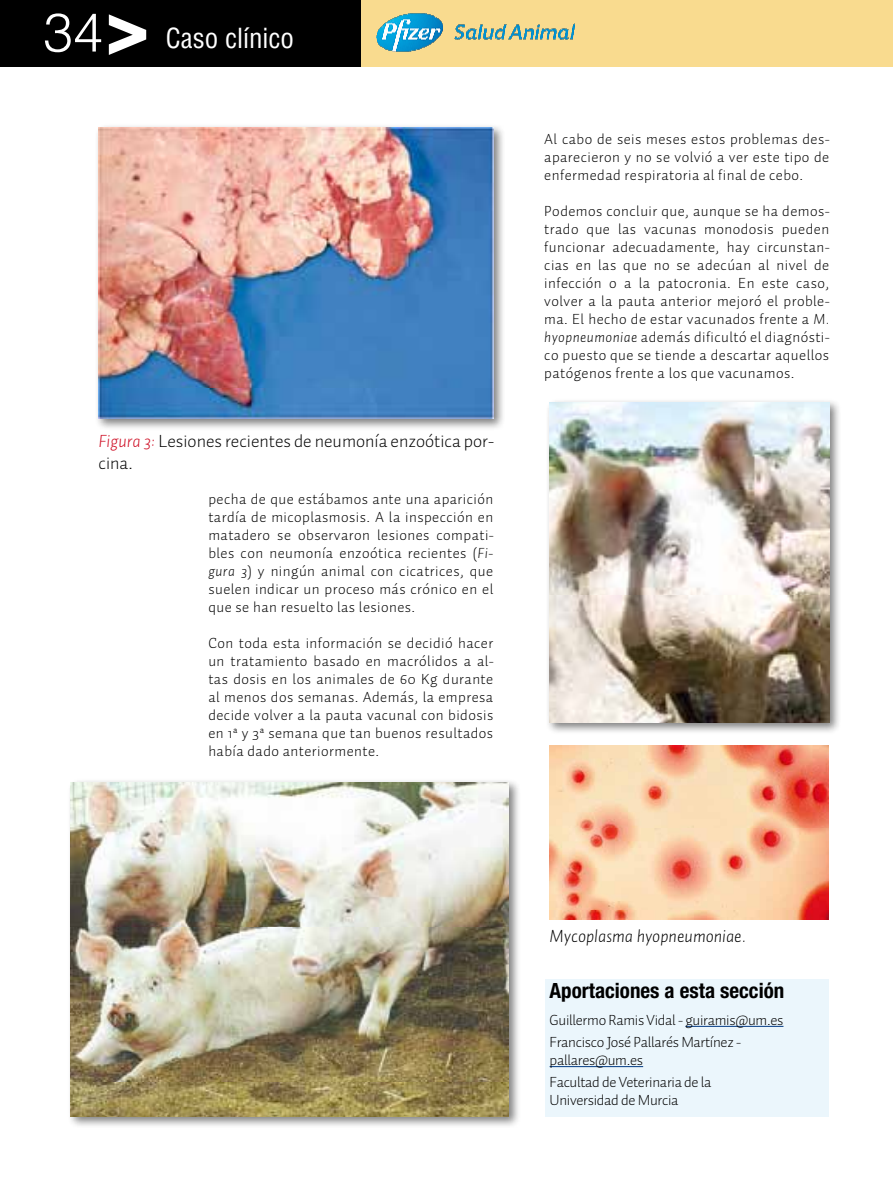
<style>
.page{position:relative;width:893px;height:1191px;background:#fff}
.page>*{position:absolute;margin:0;border:0;box-sizing:border-box;transform-origin:0 0}
.t1{font:700 86.55px "Helvetica";color:#fff}
.t2{font:300 54px "Helvetica";color:#fff}
.t3{font:condensed 27px "Helvetica";color:#fff}
.t4{font:700 condensed 21px "Helvetica Neue LT Std";color:#000}
.t5{font:300 18px/21.6px "Auto 1";color:#000}
.t6{font:italic 300 18px "Auto 1";color:#000}
.t7{font:300 15px/18px "Auto 1";letter-spacing:.03em;color:#000;text-align:justify}
.t8{font:300 15px/22.2px "Auto 1";letter-spacing:-.02em;color:#000}
.s1{font-style:italic;color:#cd071e}
.s2{font-style:italic}
</style>
<div class="page">
<div style="left:0;top:0;width:601px;height:66px;background:#000"></div>
<div style="left:361px;top:0;width:532px;height:66px;background:#f9db8f"></div>
<img style="left:362px;top:13px;width:235px;height:54px">
<div style="left:545px;top:979px;width:284px;height:137px;background:#ebf6fc"></div>
<hr style="left:685px;top:1026px;width:98px;height:1px;background:#003882">
<hr style="left:550px;top:1066px;width:93px;height:1px;background:#003882">
<div style="left:95px;top:124px;width:411px;height:307px;background:#000;opacity:.5"></div>
<img style="left:99px;top:128px;width:394px;height:290px">
<div style="left:67px;top:778px;width:454px;height:350px;background:#000;opacity:.5"></div>
<img style="left:71px;top:782px;width:437px;height:334px">
<div style="left:546px;top:398px;width:296px;height:336px;background:#000;opacity:.5"></div>
<img style="left:550px;top:402px;width:279px;height:320px">
<img style="left:550px;top:746px;width:279px;height:173px">
<h2 class="t2" style="left:43px;top:-1px;width:62px">34</h2>
<h1 class="t1" style="left:184px;top:9px;width:52px;rotate:90deg">^</h1>
<h3 class="t3" style="left:166px;top:21px;width:130px">Caso clínico</h3>
<p class="t5" style="left:99px;top:430px;width:397px"><span class="s1">Figura 3:</span> Lesiones recientes de neumonía enzoótica por&shy;cina.</p>
<p class="t7" style="left:208px;top:490px;width:287px">pecha de que estábamos ante una aparición tardía de micoplasmosis. A la inspección en matadero se observaron lesiones compati&shy;bles con neumonía enzoótica recientes (<span class="s2">Fi&shy;gura 3</span>) y ningún animal con cicatrices, que suelen indicar un proceso más crónico en el que se han resuelto las lesiones.</p>
<p class="t7" style="left:208px;top:634px;width:287px">Con toda esta información se decidió hacer un tratamiento basado en macrólidos a al&shy;tas dosis en los animales de 60 Kg durante al menos dos semanas. Además, la empresa decide volver a la pauta vacunal con bidosis en 1ª y 3ª semana que tan buenos resultados había dado anteriormente.</p>
<p class="t7" style="left:544px;top:130px;width:287px">Al cabo de seis meses estos problemas des&shy;aparecieron y no se volvió a ver este tipo de enfermedad respiratoria al final de cebo.</p>
<p class="t7" style="left:544px;top:202px;width:287px">Podemos concluir que, aunque se ha demos&shy;trado que las vacunas monodosis pueden funcionar adecuadamente, hay circunstan&shy;cias en las que no se adecúan al nivel de infección o a la patocronia. En este caso, volver a la pauta anterior mejoró el proble&shy;ma. El hecho de estar vacunados frente a <span class="s2">M. hyopneumoniae</span> además dificultó el diagnósti&shy;co puesto que se tiende a descartar aquellos patógenos frente a los que vacunamos.</p>
<p class="t6" style="left:550px;top:925px;width:198px">Mycoplasma hyopneumoniae.</p>
<h3 class="t4" style="left:550px;top:978px;width:236px">Aportaciones a esta sección</h3>
<p class="t8" style="left:550px;top:1008px;width:235px">Guillermo Ramis Vidal - guiramis@um.es<br>Francisco José Pallarés Martínez -</p>
<p class="t8" style="left:550px;top:1048px;width:163px">pallares@um.es<br>Facultad de Veterinaria de la</p>
<p class="t8" style="left:550px;top:1089px;width:130px">Universidad de Murcia</p>
</div>
